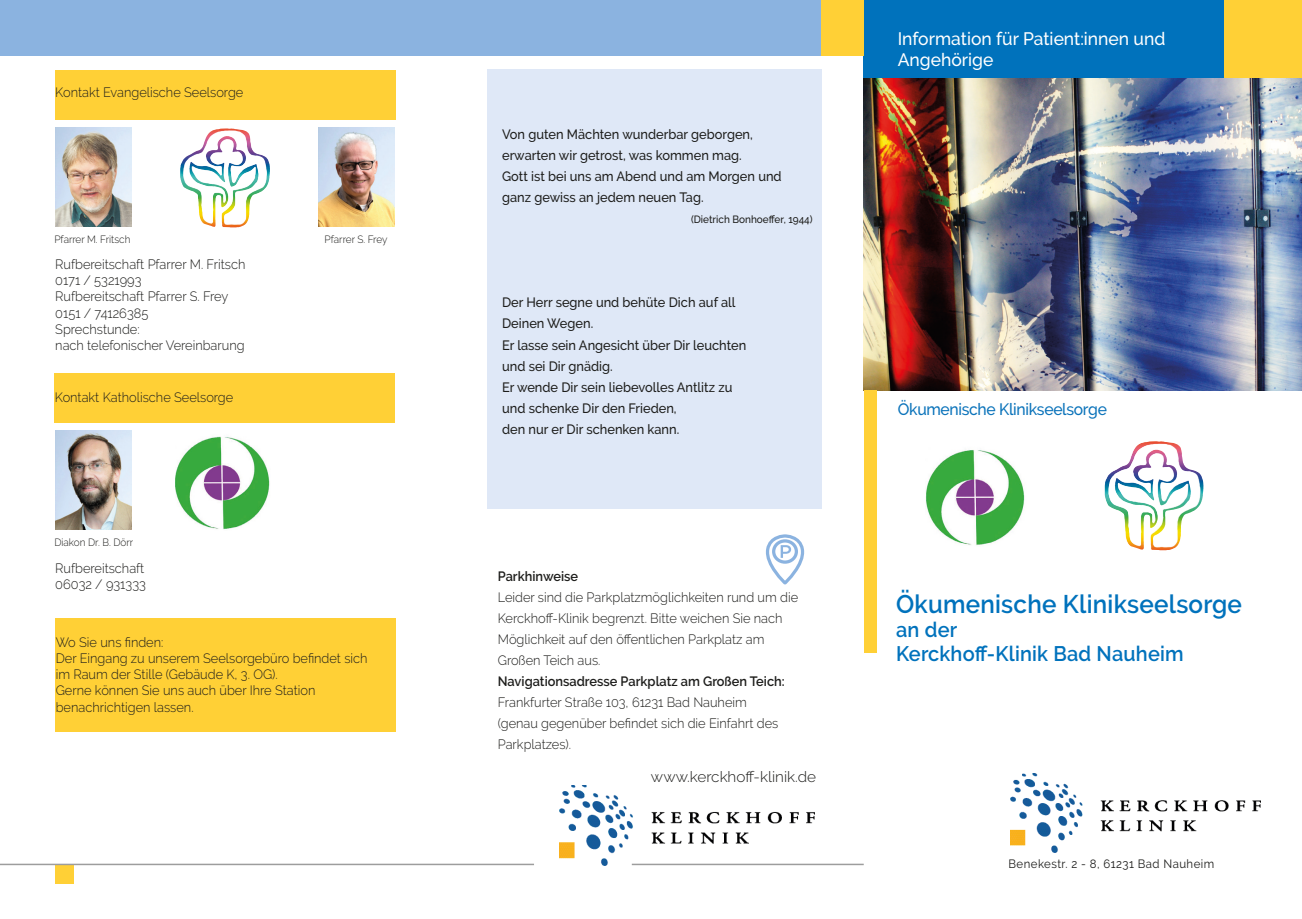
<style>
.page{position:relative;width:1302px;height:919px;background:#fff}
.page>*{position:absolute;margin:0;border:0;box-sizing:border-box;transform-origin:0 0}
.t1{font:600 25.5px "Raleway";letter-spacing:.01em;color:#0072bc;scale:.95 1}
.t2{font:600 21px/24px "Raleway";letter-spacing:.01em;color:#0072bc;scale:.95 1}
.t3{font:500 18px/21.6px "Raleway";color:#fff}
.t4{font:500 16.5px "Raleway";letter-spacing:-.02em;color:#0b73ba;scale:.95 1}
.t5{font:300 15px "Raleway";color:#1d1d1b}
.t6{font:300 13.5px/16.2px "Raleway";color:#1d1d1b;scale:.95 1}
.t7{font:500 13.5px/21px "Raleway";color:#1d1d1b;scale:.95 1}
.t8{font:600 13.5px "Raleway";color:#1d1d1b;scale:.95 1}
.t9{font:12px "Raleway";letter-spacing:.04em;color:#1d1d1b;scale:.95 1}
.t10{font:300 10.5px "Raleway";color:#1d1d1b;scale:.95 1}
.t11{font:500 10.5px "Raleway";color:#1d1d1b;scale:.95 1}
</style>
<div class="page">
<img style="left:863px;top:78px;width:438px;height:312px">
<div style="left:863px;top:389px;width:13px;height:263px;background:#ffd036"></div>
<div style="left:487px;top:69px;width:334px;height:440px;background:#dfe8f7"></div>
<div style="left:55px;top:70px;width:340px;height:50px;background:#ffd036"></div>
<div style="left:54px;top:373px;width:341px;height:50px;background:#ffd036"></div>
<img style="left:55px;top:127px;width:77px;height:99px">
<img style="left:182px;top:128px;width:41px;height:34px">
<img style="left:318px;top:127px;width:77px;height:99px">
<img style="left:55px;top:430px;width:77px;height:99px">
<img style="left:175px;top:436px;width:95px;height:94px">
<div style="left:55px;top:618px;width:340px;height:113px;background:#ffd036"></div>
<svg style="left:765px;top:534px;width:39px;height:51px"></svg>
<img style="left:1010px;top:773px;width:249px;height:79px">
<img style="left:926px;top:450px;width:99px;height:95px">
<img style="left:1106px;top:441px;width:45px;height:38px">
<div style="left:863px;top:0;width:391px;height:78px;background:#0072bc"></div>
<div style="left:1223px;top:0;width:78px;height:78px;background:#ffd036"></div>
<img style="left:559px;top:785px;width:255px;height:80px">
<div style="left:0;top:0;width:829px;height:55px;background:#8bb3e0"></div>
<div style="left:821px;top:0;width:42px;height:55px;background:#ffd036"></div>
<div style="left:55px;top:864px;width:19px;height:19px;background:#ffd036"></div>
<hr style="left:631px;top:863px;width:232px;height:2px;background:#9d9d9d">
<hr style="left:0;top:863px;width:534px;height:2px;background:#9d9d9d">
<p class="t6" style="left:55px;top:84px;width:199px">Kontakt Evangelische Seelsorge</p>
<p class="t10" style="left:54px;top:233px;width:82px">Pfarrer M. Fritsch</p>
<p class="t10" style="left:324px;top:233px;width:68px">Pfarrer S. Frey</p>
<p class="t6" style="left:55px;top:256px;width:202px">Rufbereitschaft Pfarrer M. Fritsch<br>0171 / 5321993<br>Rufbereitschaft Pfarrer S. Frey<br>0151 / 74126385<br>Sprechstunde:<br>nach telefonischer Vereinbarung</p>
<p class="t6" style="left:55px;top:389px;width:189px">Kontakt Katholische Seelsorge</p>
<p class="t10" style="left:54px;top:536px;width:84px">Diakon Dr. B. Dörr</p>
<p class="t6" style="left:55px;top:559px;width:97px">Rufbereitschaft<br>06032 / 931333</p>
<p class="t6" style="left:56px;top:634px;width:329px">Wo Sie uns finden:<br>Der Eingang zu unserem Seelsorgebüro befindet sich im Raum der Stille (Gebäude K, 3. OG).<br>Gerne können Sie uns auch über Ihre Station benachrichtigen lassen.</p>
<p class="t7" style="left:502px;top:124px;width:296px">Von guten Mächten wunderbar geborgen, erwarten wir getrost, was kommen mag.<br>Gott ist bei uns am Abend und am Morgen und ganz gewiss an jedem neuen Tag.</p>
<p class="t11" style="left:691px;top:214px;width:129px">(Dietrich Bonhoeffer, 1944)</p>
<p class="t7" style="left:502px;top:292px;width:258px">Der Herr segne und behüte Dich auf all<br>Deinen Wegen.<br>Er lasse sein Angesicht über Dir leuchten und sei Dir gnädig.<br>Er wende Dir sein liebevolles Antlitz zu und schenke Dir den Frieden,<br>den nur er Dir schenken kann.</p>
<p class="t8" style="left:497px;top:568px;width:86px">Parkhinweise</p>
<p class="t6" style="left:497px;top:586px;width:317px;line-height:21px">Leider sind die Parkplatzmöglichkeiten rund um die Kerckhoff-Klinik begrenzt. Bitte weichen Sie nach Möglichkeit auf den öffentlichen Parkplatz am Großen Teich aus.</p>
<p class="t8" style="left:497px;top:673px;width:303px">Navigationsadresse Parkplatz am Großen Teich:</p>
<p class="t6" style="left:497px;top:691px;width:297px;line-height:21px">Frankfurter Straße 103, 61231 Bad Nauheim (genau gegenüber befindet sich die Einfahrt des<br>Parkplatzes).</p>
<p class="t5" style="left:651px;top:768px;width:167px">www.kerckhoff-klinik.de</p>
<h3 class="t3" style="left:897px;top:27px;width:269px">Information für Patient:innen und<br>Angehörige</h3>
<p class="t4" style="left:897px;top:400px;width:222px">Ökumenische Klinikseelsorge</p>
<h1 class="t1" style="left:895px;top:589px;width:365px">Ökumenische Klinikseelsorge</h1>
<h2 class="t2" style="left:895px;top:618px;width:304px">an der<br>Kerckhoff-Klinik Bad Nauheim</h2>
<p class="t9" style="left:1008px;top:856px;width:218px">Benekestr. 2 - 8, 61231 Bad Nauheim</p>
</div>
